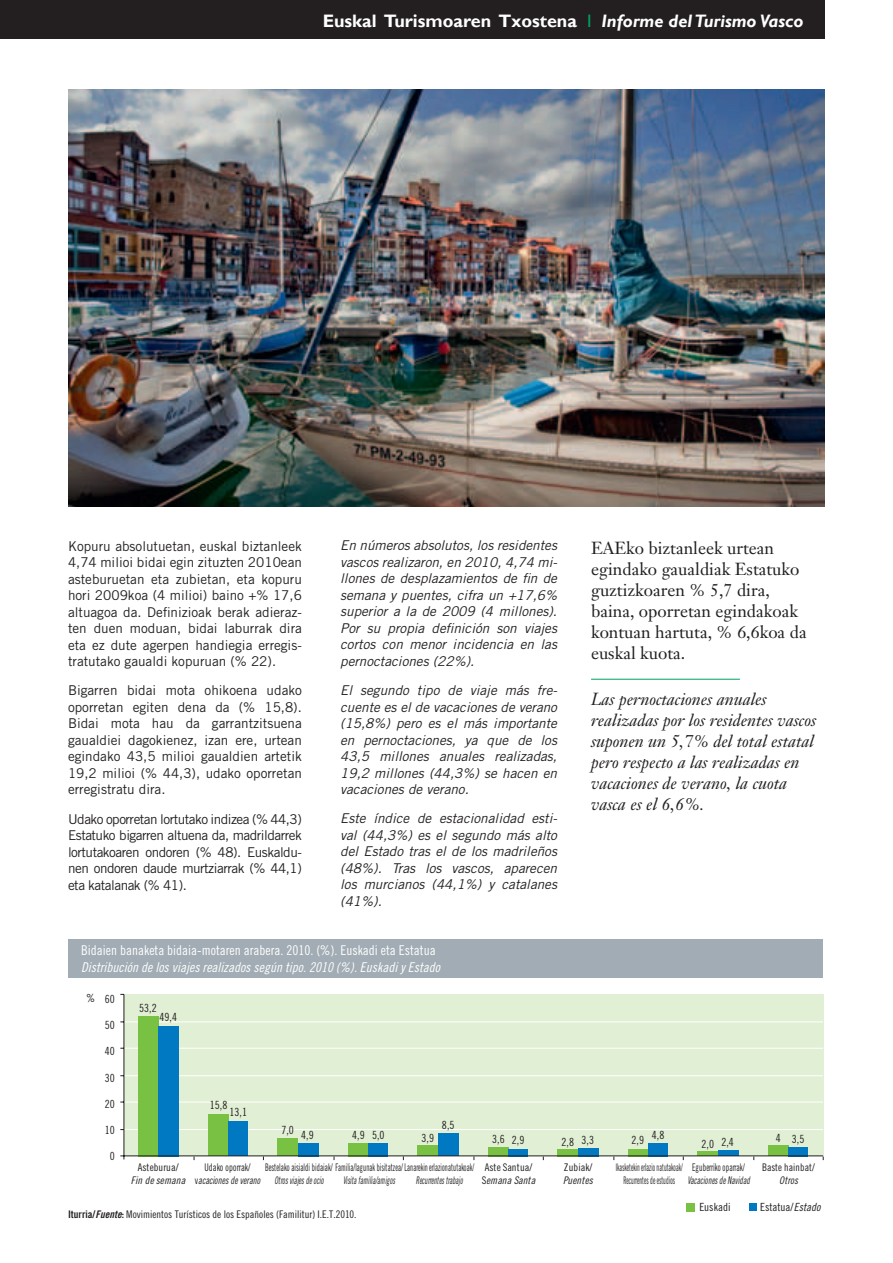
<style>
.page{position:relative;width:893px;height:1263px;background:#fff}
.page>*{position:absolute;margin:0;border:0;box-sizing:border-box;transform-origin:0 0}
.t1{font:700 18px "Gill Sans";color:#fff}
.t2{font:italic 17.25px/21px "Janson Text";color:#231f20}
.t3{font:17.25px/21px "Janson Text";color:#231f20}
.t4{font:13.5px/16.5px "Trade Gothic";color:#231f20;text-align:justify}
.t5{font:italic 13.5px/16.5px "Trade Gothic";color:#231f20;text-align:justify}
.t6{font:13.5px "Trade Gothic Cond Eighteen Obl";color:#fff}
.t7{font:13.5px "Trade Gothic Cond Eighteen";color:#fff}
.t8{font:11.25px "Trade Gothic Cond Eighteen";color:#231f20}
.t9{font:10.5px "Trade Gothic Cond Eighteen";color:#231f20}
.t10{font:10.5px "Trade Gothic Cond Eighteen";color:#231f20;scale:.69 1}
.t11{font:10.5px/12.6px "Trade Gothic Cond Eighteen";color:#231f20;text-align:center;scale:.58 1}
.t12{font:10.5px "Trade Gothic Cond Eighteen Obl";letter-spacing:-.005em;color:#231f20}
.t13{font:10.5px "Trade Gothic Cond Eighteen Obl";letter-spacing:-.005em;color:#231f20;scale:.66 1}
.t14{font:10.5px "Trade Gothic Cond Eighteen Obl";letter-spacing:-.005em;color:#231f20;scale:.74 1}
.t15{font:10.5px "Trade Gothic Cond Eighteen Obl";letter-spacing:-.005em;color:#231f20;scale:.83 1}
.t16{font:10.5px "Trade Gothic Cond Eighteen Obl";letter-spacing:-.005em;color:#231f20;scale:.65 1}
.t17{font:10.5px "Trade Gothic Cond Eighteen";color:#231f20;scale:.74 1}
.t18{font:10.5px "Trade Gothic Cond Eighteen Obl";letter-spacing:-.005em;color:#231f20;scale:.69 1}
.t19{font:10.5px "Trade Gothic Cond Eighteen";color:#231f20;scale:.83 1}
.t20{font:10.5px "Trade Gothic Cond Eighteen";color:#231f20;scale:.95 1}
.t21{font:10.5px "Trade Gothic Cond Eighteen Obl";letter-spacing:-.005em;color:#231f20;scale:.95 1}
.s1{font-weight:400;color:#00a261}
.s2{font-style:italic}
.s3{font-family:"Trade Gothic Cond Eighteen"}
.s4{font-family:"Trade Gothic Bold Cond Twenty"}
.s5{font-family:"Trade Gothic Bold Cond Twenty Obl"}
.s6{font-family:"Trade Gothic Cond Eighteen Obl"}
</style>
<div class="page">
<div style="left:0;top:0;width:825px;height:38px;background:#231f20"></div>
<hr style="left:591px;top:679px;width:149px;height:1px;background:#00a261">
<div style="left:68px;top:939px;width:755px;height:38px;background:#a1acb4"></div>
<div style="left:124px;top:994px;width:699px;height:162px;background:#e1efd4"></div>
<hr style="left:124px;top:1129px;width:699px;height:1px;background:#fff">
<hr style="left:124px;top:1101px;width:699px;height:1px;background:#fff">
<hr style="left:124px;top:1075px;width:699px;height:1px;background:#fff">
<hr style="left:124px;top:1048px;width:699px;height:1px;background:#fff">
<hr style="left:124px;top:1021px;width:699px;height:1px;background:#fff">
<div style="left:687px;top:1203px;width:8px;height:9px;background:#79c142"></div>
<div style="left:749px;top:1203px;width:7px;height:8px;background:#0079c2"></div>
<div style="left:138px;top:1016px;width:20px;height:140px;background:#79c142"></div>
<div style="left:208px;top:1114px;width:21px;height:42px;background:#79c142"></div>
<div style="left:278px;top:1138px;width:20px;height:18px;background:#79c142"></div>
<div style="left:348px;top:1143px;width:21px;height:13px;background:#79c142"></div>
<div style="left:418px;top:1145px;width:20px;height:11px;background:#79c142"></div>
<div style="left:488px;top:1147px;width:21px;height:9px;background:#79c142"></div>
<div style="left:558px;top:1149px;width:20px;height:7px;background:#79c142"></div>
<div style="left:628px;top:1149px;width:21px;height:7px;background:#79c142"></div>
<div style="left:698px;top:1151px;width:20px;height:5px;background:#79c142"></div>
<div style="left:768px;top:1145px;width:20px;height:11px;background:#79c142"></div>
<div style="left:158px;top:1026px;width:21px;height:130px;background:#0079c2"></div>
<div style="left:229px;top:1121px;width:19px;height:35px;background:#0079c2"></div>
<div style="left:298px;top:1143px;width:20px;height:13px;background:#0079c2"></div>
<div style="left:369px;top:1143px;width:19px;height:13px;background:#0079c2"></div>
<div style="left:438px;top:1133px;width:20px;height:23px;background:#0079c2"></div>
<div style="left:509px;top:1149px;width:19px;height:7px;background:#0079c2"></div>
<div style="left:578px;top:1148px;width:20px;height:8px;background:#0079c2"></div>
<div style="left:649px;top:1143px;width:19px;height:13px;background:#0079c2"></div>
<div style="left:718px;top:1150px;width:20px;height:6px;background:#0079c2"></div>
<div style="left:788px;top:1147px;width:20px;height:9px;background:#0079c2"></div>
<hr style="left:124px;top:994px;width:1px;height:162px;background:#231f20">
<hr style="left:124px;top:1155px;width:699px;height:1px;background:#231f20">
<svg style="left:120px;top:1155px;width:5px;height:4px"></svg>
<img style="left:68px;top:89px;width:757px;height:417px">
<h1 class="t1" style="left:323px;top:10px;width:482px">Euskal Turismoaren Txostena <span class="s1">Ӏ</span> <span class="s2">Informe del Turismo Vasco</span></h1>
<p class="t4" style="left:68px;top:537px;width:235px">Kopuru absolutuetan, euskal biztanleek 4,74 milioi bidai egin zituzten 2010ean asteburuetan eta zubietan, eta kopuru hori 2009koa (4 milioi) baino +% 17,6 altuagoa da. Definizioak berak adieraz&shy;ten duen moduan, bidai laburrak dira eta ez dute agerpen handiegia erregis&shy;tratutako gaualdi kopuruan (% 22).</p>
<p class="t4" style="left:68px;top:682px;width:235px">Bigarren bidai mota ohikoena udako oporretan egiten dena da (% 15,8).<br>Bidai mota hau da garrantzitsuena gaualdiei dagokienez, izan ere, urtean egindako 43,5 milioi gaualdien artetik 19,2 milioi (% 44,3), udako oporretan erregistratu dira.</p>
<p class="t4" style="left:68px;top:810px;width:235px">Udako oporretan lortutako indizea (% 44,3)<br>Estatuko bigarren altuena da, madrildarrek lortutakoaren ondoren (% 48). Euskaldu&shy;nen ondoren daude murtziarrak (% 44,1) eta katalanak (% 41).</p>
<p class="t5" style="left:340px;top:537px;width:219px">En números absolutos, los residentes vascos realizaron, en 2010, 4,74 mi&shy;llones de desplazamientos de fin de semana y puentes, cifra un +17,6% superior a la de 2009 (4 millones).<br>Por su propia definición son viajes cortos con menor incidencia en las pernoctaciones (22%).</p>
<p class="t5" style="left:340px;top:682px;width:219px">El segundo tipo de viaje más fre&shy;cuente es el de vacaciones de verano (15,8%) pero es el más importante en pernoctaciones, ya que de los 43,5 millones anuales realizadas, 19,2 millones (44,3%) se hacen en vacaciones de verano.</p>
<p class="t5" style="left:340px;top:810px;width:219px">Este índice de estacionalidad esti&shy;val (44,3%) es el segundo más alto del Estado tras el de los madrileños (48%). Tras los vascos, aparecen los murcianos (44,1%) y catalanes (41%).</p>
<p class="t3" style="left:591px;top:537px;width:217px">EAEko biztanleek urtean egindako gaualdiak Estatuko guztizkoaren % 5,7 dira, baina, oporretan egindakoak kontuan hartuta, % 6,6koa da euskal kuota.</p>
<p class="t2" style="left:591px;top:689px;width:227px">Las pernoctaciones anuales realizadas por los residentes vascos suponen un 5,7% del total estatal pero respecto a las realizadas en vacaciones de verano, la cuota vasca es el 6,6%.</p>
<p class="t7" style="left:81px;top:943px;width:356px">Bidaien banaketa bidaia-motaren arabera. 2010. (%). Euskadi eta Estatua</p>
<p class="t6" style="left:81px;top:959px;width:361px">Distribución de los viajes realizados según tipo. 2010 (%). Euskadi y Estado</p>
<p class="t8" style="left:105px;top:992px;width:12px">60</p>
<p class="t8" style="left:105px;top:1018px;width:12px">50</p>
<p class="t8" style="left:105px;top:1045px;width:12px">40</p>
<p class="t8" style="left:105px;top:1071px;width:12px">30</p>
<p class="t8" style="left:105px;top:1097px;width:12px">20</p>
<p class="t8" style="left:105px;top:1123px;width:12px">10</p>
<p class="t8" style="left:110px;top:1150px;width:7px">0</p>
<p class="t8" style="left:87px;top:991px;width:10px">%</p>
<p class="t8" style="left:139px;top:1001px;width:19px">53,2</p>
<p class="t8" style="left:160px;top:1010px;width:19px">49,4</p>
<p class="t8" style="left:210px;top:1098px;width:19px">15,8</p>
<p class="t8" style="left:230px;top:1105px;width:19px">13,1</p>
<p class="t8" style="left:442px;top:1118px;width:14px">8,5</p>
<p class="t8" style="left:281px;top:1123px;width:14px">7,0</p>
<p class="t8" style="left:301px;top:1128px;width:14px">4,9</p>
<p class="t8" style="left:352px;top:1128px;width:34px">4,9 5,0</p>
<p class="t8" style="left:422px;top:1131px;width:14px">3,9</p>
<p class="t8" style="left:492px;top:1133px;width:34px">3,6 2,9</p>
<p class="t8" style="left:562px;top:1134px;width:34px">2,8 3,3</p>
<p class="t8" style="left:631px;top:1134px;width:14px">2,9</p>
<p class="t8" style="left:652px;top:1128px;width:14px">4,8</p>
<p class="t8" style="left:701px;top:1136px;width:34px">2,0 2,4</p>
<p class="t8" style="left:776px;top:1133px;width:30px">4 3,5</p>
<p class="t9" style="left:138px;top:1161px;width:42px">Asteburua/</p>
<p class="t12" style="left:131px;top:1173px;width:56px">Fin de semana</p>
<p class="t10" style="left:265px;top:1161px;width:304px">Bestelako aisialdi bidaiak/ Familia/lagunak bisitatzea/ Lanarekin erlazionatutakoak/</p>
<p class="t18" style="left:274px;top:1173px;width:73px">Otros viajes de ocio</p>
<p class="t13" style="left:343px;top:1174px;width:81px">Visita familia/amigos</p>
<p class="t16" style="left:416px;top:1174px;width:74px">Recurrentes trabajo</p>
<p class="t19" style="left:204px;top:1161px;width:57px">Udako oporrak/</p>
<p class="t15" style="left:195px;top:1174px;width:80px"><span class="s3">v</span>acaciones de verano</p>
<p class="t9" style="left:485px;top:1161px;width:49px">Aste Santua/</p>
<p class="t12" style="left:482px;top:1174px;width:55px"><span class="s3">S</span>emana Santa</p>
<p class="t9" style="left:564px;top:1161px;width:30px">Zubiak/</p>
<p class="t12" style="left:563px;top:1174px;width:31px">Puentes</p>
<p class="t11" style="left:616px;top:1161px;width:117px">Ikasketekin erlazio natutakoak/<br>Recurrentes de estudios</p>
<p class="t17" style="left:692px;top:1161px;width:73px">Eguberriko oparrak/</p>
<p class="t14" style="left:687px;top:1174px;width:86px">Vacaciones de Navidad</p>
<p class="t20" style="left:762px;top:1161px;width:57px">Baste hainbat/</p>
<p class="t21" style="left:779px;top:1174px;width:21px">Otros</p>
<p class="t9" style="left:68px;top:1208px;width:290px"><span class="s4">Iturria/</span><span class="s5">Fuente</span><span class="s4">:</span> Movimientos Turísticos de los Españoles (Familitur) I.E.T.2010.</p>
<p class="t8" style="left:699px;top:1200px;width:33px">Euskadi</p>
<p class="t8" style="left:760px;top:1200px;width:62px">Estatua/<span class="s6">Estado</span></p>
</div>
